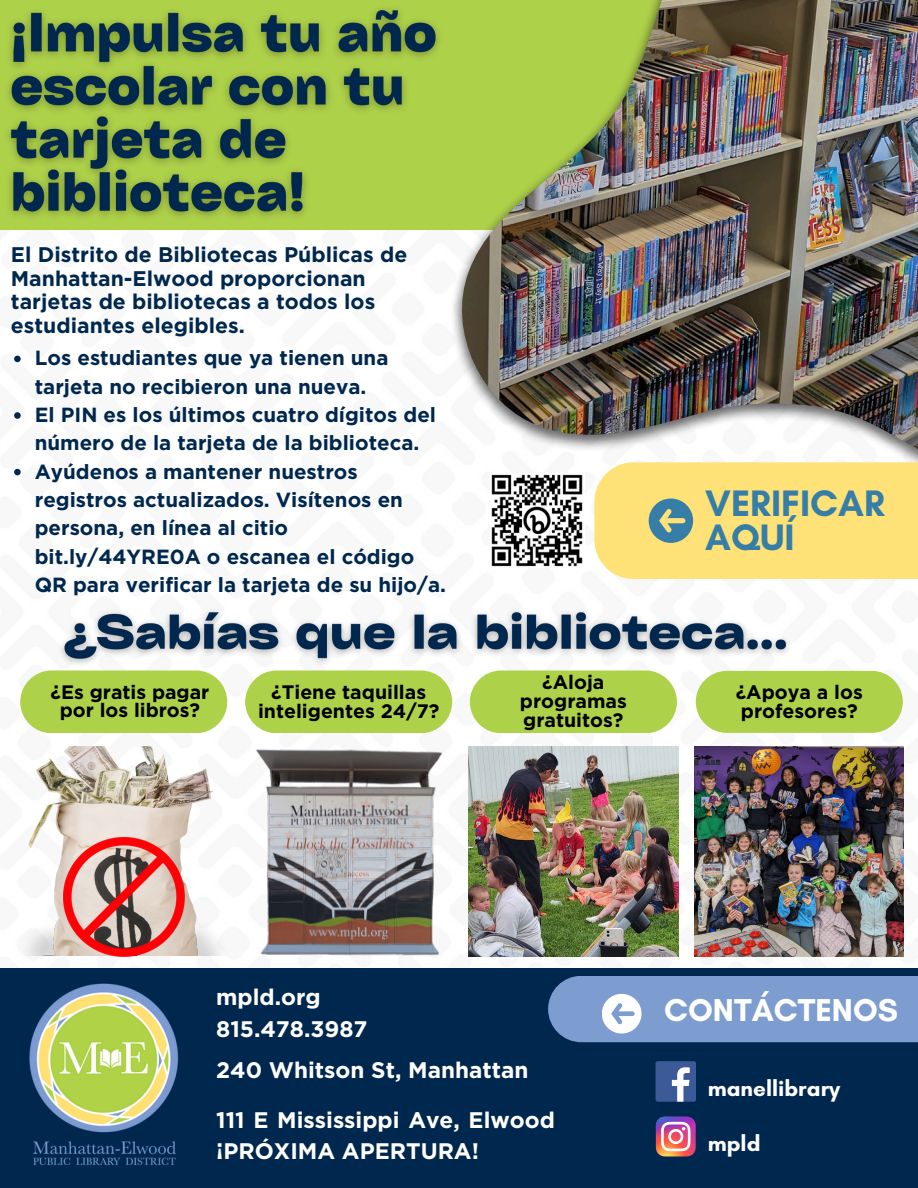
<style>
.page{position:relative;width:918px;height:1188px;background:#fff}
.page>*{position:absolute;margin:0;border:0;box-sizing:border-box;transform-origin:0 0}
.t1{font:700 37.5px/33.8px "Glacial Indifference";color:#367ea7}
.t2{font:700 32.25px "Glacial Indifference";color:#fff}
.t3{font:700 22.5px/31.5px "Gotham";color:#fff}
.t4{font:700 22.5px "Glacial Indifference";color:#fff}
.t5{font:700 21.15px/23.7px "Gotham";color:#00274e}
.t6{font:700 20.4px/28.3px "Gotham";color:#00274e}
.t7{font:700 19.5px/19.2px "Gotham";color:#000;text-align:center}
</style>
<div class="page">
<div style="left:0;top:969px;width:918px;height:219px;background:#00274e"></div>
<img style="left:449px;top:0;width:11px;height:361px">
<img style="left:460px;top:0;width:458px;height:462px">
<div style="left:548px;top:976px;width:370px;height:66px;background:#7d9dd1"></div>
<svg style="left:594px;top:462px;width:324px;height:117px;background:#f8df7d"></svg>
<img style="left:22px;top:746px;width:206px;height:210px">
<img style="left:64px;top:838px;width:120px;height:119px">
<div style="left:20px;top:670px;width:207px;height:63px;background:#aed14a;border-radius:31px"></div>
<img style="left:469px;top:747px;width:209px;height:209px">
<div style="left:470px;top:670px;width:207px;height:63px;background:#aed14a;border-radius:31px"></div>
<div style="left:245px;top:670px;width:207px;height:63px;background:#aed14a;border-radius:31px"></div>
<img style="left:256px;top:749px;width:186px;height:207px">
<img style="left:695px;top:747px;width:209px;height:209px">
<div style="left:696px;top:671px;width:207px;height:62px;background:#aed14a;border-radius:31px"></div>
<img style="left:491px;top:474px;width:92px;height:93px">
<img style="left:29px;top:983px;width:150px;height:182px">
<div style="left:656px;top:1061px;width:40px;height:41px;background:#3d5a98;border-radius:2px"></div>
<svg style="left:672px;top:1067px;width:18px;height:35px"></svg>
<svg style="left:656px;top:1117px;width:40px;height:39px;background:#d07a9a"></svg>
<svg style="left:14px;top:356px;width:7px;height:6px"></svg>
<svg style="left:14px;top:412px;width:7px;height:7px"></svg>
<svg style="left:14px;top:469px;width:7px;height:6px"></svg>
<img style="left:0;top:0;width:450px;height:228px">
<img style="left:53px;top:608px;width:746px;height:65px">
<h5 class="t5" style="left:11px;top:243px;width:398px">El Distrito de Bibliotecas Públicas de Manhattan-Elwood proporcionan tarjetas de bibliotecas a todos los estudiantes elegibles.</h5>
<p class="t6" style="left:35px;top:344px;width:355px">Los estudiantes que ya tienen una tarjeta no recibieron una nueva.</p>
<p class="t6" style="left:35px;top:401px;width:403px">El PIN es los últimos cuatro dígitos del número de la tarjeta de la biblioteca.</p>
<p class="t6" style="left:35px;top:457px;width:413px">Ayúdenos a mantener nuestros registros actualizados. Visítenos en persona, en línea al citio bit.ly/44YRE0A o escanea el código QR para verificar la tarjeta de su hijo/a.</p>
<h5 class="t1" style="left:705px;top:486px;width:181px">VERIFICAR<br>AQUÍ</h5>
<p class="t7" style="left:51px;top:683px;width:160px;line-height:18px">¿Es gratis pagar por los libros?</p>
<h3 class="t7" style="left:520px;top:672px;width:108px">¿Aloja programas gratuitos?</h3>
<p class="t7" style="left:258px;top:682px;width:183px">¿Tiene taquillas inteligentes 24/7?</p>
<p class="t7" style="left:736px;top:682px;width:129px;text-align:left">¿Apoya a los profesores?</p>
<p class="t3" style="left:216px;top:981px;width:153px">mpld.org<br>815.478.3987</p>
<h4 class="t3" style="left:216px;top:1054px;width:314px">240 Whitson St, Manhattan</h4>
<h5 class="t3" style="left:216px;top:1104px;width:340px">111 E Mississippi Ave, Elwood ¡PRÓXIMA APERTURA!</h5>
<p class="t2" style="left:664px;top:990px;width:235px">CONTÁCTENOS</p>
<p class="t4" style="left:708px;top:1075px;width:134px">manellibrary</p>
<p class="t4" style="left:708px;top:1130px;width:54px">mpld</p>
</div>
